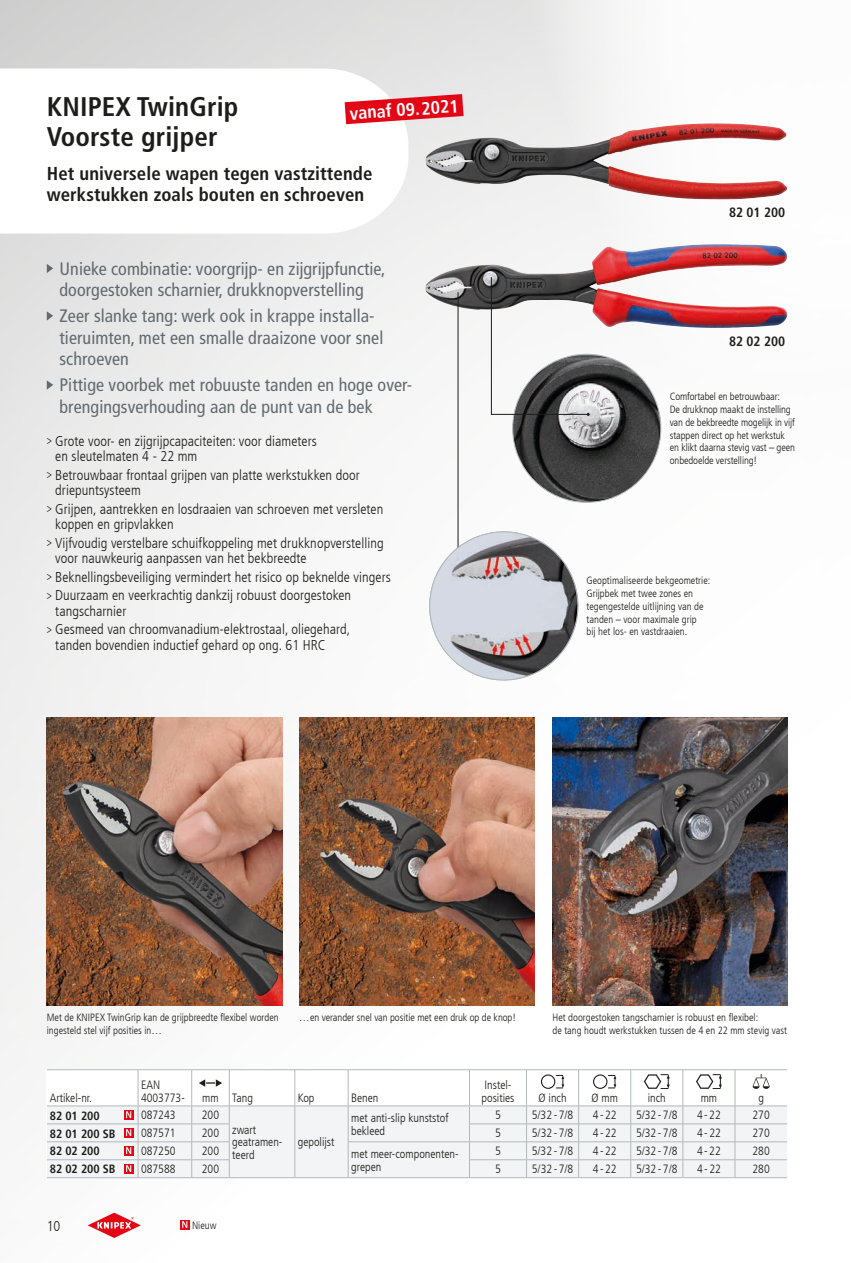
<style>
.page{position:relative;width:851px;height:1263px;background:#fff}
.page>*{position:absolute;margin:0;border:0;box-sizing:border-box;transform-origin:0 0}
.t1{font:700 condensed 27px/30px "Frutiger LT Com";letter-spacing:.005em;color:#1d1d1b}
.t2{font:700 condensed 18.75px/21px "Frutiger LT Com";letter-spacing:.005em;color:#1d1d1b}
.t3{font:condensed 18px/21.6px "Frutiger LT Com";letter-spacing:.005em;color:#626a6f}
.t4{font:700 condensed 18px "Frutiger LT Com";color:#fff}
.t5{font:300 condensed 14.25px/15.8px "Frutiger LT Com";letter-spacing:.005em;color:#1d1d1b}
.t6{font:700 condensed 13.5px "Frutiger LT Com";color:#1d1d1b}
.t7{font:300 condensed 12px/12.8px "Frutiger LT Com";color:#1d1d1b}
.t8{font:700 condensed 12px "Frutiger LT Com";color:#1d1d1b}
.t9{font:300 condensed 10.5px/12.8px "Frutiger LT Com";color:#1d1d1b}
.s1{font-weight:400;font-size:12px}
</style>
<div class="page">
<img style="left:0;top:0;width:788px;height:1230px">
<svg style="left:0;top:68px;width:408px;height:166px"></svg>
<svg style="left:472px;top:0;width:316px;height:408px"></svg>
<svg style="left:88px;top:1213px;width:53px;height:25px"></svg>
<img style="left:512px;top:354px;width:148px;height:148px;border-radius:74px">
<img style="left:629px;top:244px;width:84px;height:8px">
<img style="left:425px;top:123px;width:291px;height:60px">
<img style="left:47px;top:718px;width:236px;height:287px">
<img style="left:300px;top:718px;width:234px;height:287px">
<img style="left:552px;top:718px;width:235px;height:287px">
<hr style="left:457px;top:292px;width:1px;height:266px;background:#1d1d1b">
<svg style="left:490px;top:276px;width:99px;height:140px"></svg>
<div style="left:47px;top:1069px;width:740px;height:109px;background:#fff"></div>
<hr style="left:47px;top:1069px;width:91px;height:1px;background:#b2b8bc">
<hr style="left:138px;top:1069px;width:54px;height:1px;background:#b2b8bc">
<hr style="left:138px;top:1070px;width:1px;height:36px;background:#b2b8bc">
<hr style="left:192px;top:1069px;width:37px;height:1px;background:#b2b8bc">
<hr style="left:191px;top:1070px;width:1px;height:36px;background:#b2b8bc">
<hr style="left:469px;top:1069px;width:57px;height:1px;background:#b2b8bc">
<hr style="left:526px;top:1069px;width:52px;height:1px;background:#b2b8bc">
<hr style="left:526px;top:1070px;width:1px;height:36px;background:#b2b8bc">
<hr style="left:578px;top:1069px;width:52px;height:1px;background:#b2b8bc">
<hr style="left:578px;top:1070px;width:1px;height:36px;background:#b2b8bc">
<hr style="left:630px;top:1069px;width:52px;height:1px;background:#b2b8bc">
<hr style="left:630px;top:1070px;width:1px;height:36px;background:#b2b8bc">
<hr style="left:682px;top:1069px;width:52px;height:1px;background:#b2b8bc">
<hr style="left:682px;top:1070px;width:1px;height:36px;background:#b2b8bc">
<hr style="left:734px;top:1069px;width:53px;height:1px;background:#b2b8bc">
<hr style="left:734px;top:1070px;width:1px;height:36px;background:#b2b8bc">
<hr style="left:229px;top:1069px;width:66px;height:1px;background:#b2b8bc">
<hr style="left:229px;top:1070px;width:1px;height:36px;background:#b2b8bc">
<hr style="left:295px;top:1069px;width:53px;height:1px;background:#b2b8bc">
<hr style="left:294px;top:1070px;width:1px;height:36px;background:#b2b8bc">
<hr style="left:348px;top:1069px;width:121px;height:1px;background:#b2b8bc">
<hr style="left:348px;top:1070px;width:1px;height:36px;background:#b2b8bc">
<hr style="left:469px;top:1070px;width:1px;height:36px;background:#b2b8bc">
<svg style="left:199px;top:1079px;width:23px;height:8px"></svg>
<div style="left:541px;top:1074px;width:14px;height:15px;border:1px solid #1d1d1b;border-radius:50%"></div>
<svg style="left:556px;top:1075px;width:8px;height:13px"></svg>
<div style="left:593px;top:1074px;width:14px;height:15px;border:1px solid #1d1d1b;border-radius:50%"></div>
<svg style="left:608px;top:1075px;width:8px;height:13px"></svg>
<svg style="left:644px;top:1074px;width:25px;height:15px"></svg>
<svg style="left:696px;top:1074px;width:25px;height:15px"></svg>
<svg style="left:752px;top:1074px;width:17px;height:15px"></svg>
<svg style="left:47px;top:1106px;width:740px;height:72px"></svg>
<svg style="left:419px;top:521px;width:169px;height:169px"></svg>
<svg style="left:180px;top:1220px;width:9px;height:9px"></svg>
<svg style="left:182px;top:1221px;width:5px;height:7px"></svg>
<svg style="left:47px;top:264px;width:6px;height:9px"></svg>
<svg style="left:47px;top:311px;width:6px;height:10px"></svg>
<svg style="left:47px;top:380px;width:6px;height:10px"></svg>
<svg style="left:344px;top:94px;width:119px;height:30px"></svg>
<h1 class="t1" style="left:47px;top:92px;width:193px">KNIPEX TwinGrip<br>Voorste grijper</h1>
<h2 class="t2" style="left:47px;top:163px;width:327px">Het universele wapen tegen vastzittende werkstukken zoals bouten en schroeven</h2>
<p class="t4" style="left:349px;top:103px;width:111px;rotate:-4deg">vanaf 09.2021</p>
<p class="t3" style="left:60px;top:258px;width:327px">Unieke combinatie: voorgrijp- en zijgrijpfunctie, doorgestoken scharnier, drukknopverstelling</p>
<p class="t3" style="left:60px;top:305px;width:325px">Zeer slanke tang: werk ook in krappe installa&shy;tieruimten, met een smalle draaizone voor snel schroeven</p>
<p class="t3" style="left:60px;top:374px;width:354px">Pittige voorbek met robuuste tanden en hoge over&shy;brengingsverhouding aan de punt van de bek</p>
<p class="t5" style="left:55px;top:433px;width:263px;text-indent:-9px"><span class="s1">&gt;</span> Grote voor- en zijgrijpcapaciteiten: voor diameters en sleutelmaten 4 - 22 mm</p>
<p class="t5" style="left:55px;top:467px;width:306px;text-indent:-9px"><span class="s1">&gt;</span> Betrouwbaar frontaal grijpen van platte werkstukken door driepuntsysteem</p>
<p class="t5" style="left:55px;top:501px;width:329px;text-indent:-9px"><span class="s1">&gt;</span> Grijpen, aantrekken en losdraaien van schroeven met versleten koppen en gripvlakken</p>
<p class="t5" style="left:55px;top:535px;width:330px;text-indent:-9px"><span class="s1">&gt;</span> Vijfvoudig verstelbare schuifkoppeling met drukknopverstelling voor nauwkeurig aanpassen van het bekbreedte</p>
<p class="t5" style="left:47px;top:568px;width:345px;line-height:18.3px"><span class="s1">&gt;</span> Beknellingsbeveiliging vermindert het risico op beknelde vingers <span class="s1">&gt;</span> Duurzaam en veerkrachtig dankzij robuust doorgestoken</p>
<p class="t5" style="left:47px;top:602px;width:305px;line-height:18.3px;text-indent:9px">tangscharnier<br><span class="s1">&gt;</span> Gesmeed van chroomvanadium-elektrostaal, oliegehard,</p>
<p class="t5" style="left:55px;top:637px;width:272px">tanden bovendien inductief gehard op ong. 61 HRC</p>
<p class="t6" style="left:729px;top:205px;width:58px">82 01 200</p>
<p class="t6" style="left:729px;top:333px;width:58px">82 02 200</p>
<p class="t9" style="left:669px;top:390px;width:127px">Comfortabel en betrouwbaar:<br>De drukknop maakt de instelling van de bekbreedte mogelijk in vijf stappen direct op het werkstuk en klikt daarna stevig vast – geen onbedoelde verstelling!</p>
<p class="t9" style="left:586px;top:574px;width:125px">Geoptimaliseerde bekgeometrie:<br>Grijpbek met twee zones en tegengestelde uitlijning van de tanden – voor maximale grip<br>bij het los- en vastdraaien.</p>
<p class="t9" style="left:47px;top:1011px;width:233px">Met de KNIPEX TwinGrip kan de grijpbreedte flexibel worden ingesteld stel vijf posities in…</p>
<p class="t9" style="left:299px;top:1011px;width:219px">…en verander snel van positie met een druk op de knop!</p>
<p class="t9" style="left:552px;top:1011px;width:236px">Het doorgestoken tangscharnier is robuust en flexibel:<br>de tang houdt werkstukken tussen de 4 en 22 mm stevig vast</p>
<p class="t7" style="left:50px;top:1091px;width:44px">Artikel-nr.</p>
<p class="t7" style="left:141px;top:1078px;width:45px">EAN<br>4003773-</p>
<p class="t7" style="left:202px;top:1091px;width:52px">mm Tang</p>
<p class="t7" style="left:298px;top:1091px;width:18px">Kop</p>
<p class="t7" style="left:351px;top:1091px;width:29px">Benen</p>
<p class="t7" style="left:481px;top:1078px;width:34px">Instel&shy;posities</p>
<p class="t7" style="left:538px;top:1091px;width:30px">Ø inch</p>
<p class="t7" style="left:591px;top:1091px;width:28px">Ø mm</p>
<p class="t7" style="left:647px;top:1091px;width:19px">inch</p>
<p class="t7" style="left:700px;top:1091px;width:18px">mm</p>
<p class="t7" style="left:758px;top:1091px;width:7px">g</p>
<p class="t7" style="left:351px;top:1111px;width:99px">met anti-slip kunststof bekleed</p>
<p class="t7" style="left:495px;top:1109px;width:7px">5</p>
<p class="t7" style="left:531px;top:1109px;width:43px">5/32 - 7/8</p>
<p class="t7" style="left:592px;top:1109px;width:25px">4-22</p>
<p class="t7" style="left:636px;top:1109px;width:43px">5/32 - 7/8</p>
<p class="t7" style="left:697px;top:1109px;width:25px">4-22</p>
<p class="t7" style="left:752px;top:1109px;width:19px">270</p>
<p class="t8" style="left:50px;top:1108px;width:51px">82 01 200</p>
<p class="t7" style="left:141px;top:1109px;width:36px">087243</p>
<p class="t7" style="left:202px;top:1109px;width:19px">200</p>
<p class="t7" style="left:232px;top:1123px;width:52px">zwart geatramen&shy;teerd</p>
<p class="t7" style="left:298px;top:1136px;width:38px">gepolijst</p>
<p class="t8" style="left:50px;top:1126px;width:67px">82 01 200 SB</p>
<p class="t7" style="left:141px;top:1127px;width:36px">087571</p>
<p class="t7" style="left:202px;top:1127px;width:19px">200</p>
<p class="t7" style="left:495px;top:1127px;width:7px">5</p>
<p class="t7" style="left:531px;top:1127px;width:43px">5/32 - 7/8</p>
<p class="t7" style="left:592px;top:1127px;width:25px">4-22</p>
<p class="t7" style="left:636px;top:1127px;width:43px">5/32 - 7/8</p>
<p class="t7" style="left:697px;top:1127px;width:25px">4-22</p>
<p class="t7" style="left:752px;top:1127px;width:19px">270</p>
<p class="t8" style="left:50px;top:1144px;width:51px">82 02 200</p>
<p class="t7" style="left:141px;top:1145px;width:36px">087250</p>
<p class="t7" style="left:202px;top:1145px;width:19px">200</p>
<p class="t7" style="left:351px;top:1147px;width:109px">met meer-componenten&shy;grepen</p>
<p class="t7" style="left:495px;top:1145px;width:7px">5</p>
<p class="t7" style="left:531px;top:1145px;width:43px">5/32 - 7/8</p>
<p class="t7" style="left:592px;top:1145px;width:25px">4-22</p>
<p class="t7" style="left:636px;top:1145px;width:43px">5/32 - 7/8</p>
<p class="t7" style="left:697px;top:1145px;width:25px">4-22</p>
<p class="t7" style="left:752px;top:1145px;width:19px">280</p>
<p class="t8" style="left:50px;top:1162px;width:67px">82 02 200 SB</p>
<p class="t7" style="left:141px;top:1163px;width:36px">087588</p>
<p class="t7" style="left:202px;top:1163px;width:19px">200</p>
<p class="t7" style="left:495px;top:1163px;width:7px">5</p>
<p class="t7" style="left:531px;top:1163px;width:43px">5/32 - 7/8</p>
<p class="t7" style="left:592px;top:1163px;width:25px">4-22</p>
<p class="t7" style="left:636px;top:1163px;width:43px">5/32 - 7/8</p>
<p class="t7" style="left:697px;top:1163px;width:25px">4-22</p>
<p class="t7" style="left:752px;top:1163px;width:19px">280</p>
<p class="t5" style="left:47px;top:1218px;width:15px">10</p>
<p class="t9" style="left:192px;top:1219px;width:26px">Nieuw</p>
</div>
